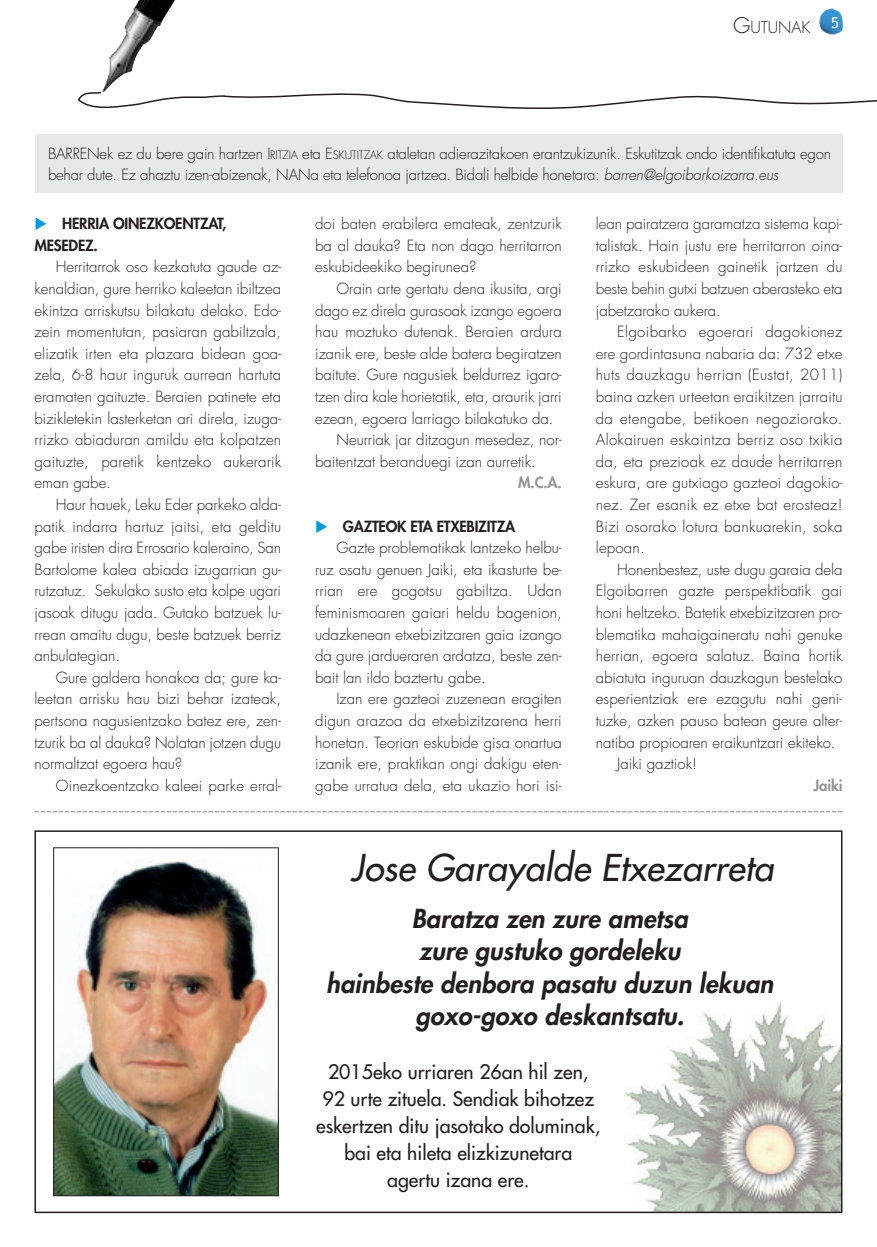
<style>
.page{position:relative;width:877px;height:1247px;background:#fff}
.page>*{position:absolute;margin:0;border:0;box-sizing:border-box;transform-origin:0 0}
.t1{font:italic 36px "Futura";letter-spacing:.005em;color:#231f20}
.t2{font:italic 800 25.5px/32.5px "Futura";letter-spacing:.005em;color:#231f20;text-align:center}
.t3{font:19.5px/27px "Futura";color:#231f20;text-align:center}
.t4{font:300 15.75px "Futura";color:#231f20}
.t5{font:300 15px/21.6px "Futura";color:#231f20;text-align:justify}
.t6{font:800 15px/21.6px "Futura";letter-spacing:-.015em;color:#231f20}
.t7{font:800 15px "Futura";letter-spacing:-.015em;color:#939598}
.t8{font:15px "Trebuchet MS";color:#fff}
.s1{font-size:21px}
.s2{font-size:11.25px}
.s3{font-style:italic}
.s4{color:#0099d8}
</style>
<div class="page">
<img style="left:819px;top:8px;width:24px;height:27px">
<div style="left:34px;top:134px;width:808px;height:58px;background:#e7e8e9"></div>
<img style="left:102px;top:0;width:73px;height:91px">
<svg style="left:77px;top:91px;width:800px;height:18px"></svg>
<svg style="left:34px;top:811px;width:808px;height:1px"></svg>
<img style="left:624px;top:1001px;width:215px;height:209px">
<div style="left:34px;top:830px;width:808px;height:383px;border:2px solid #231f20"></div>
<img style="left:55px;top:861px;width:222px;height:333px">
<div style="left:53px;top:847px;width:226px;height:349px;border:1px solid #231f20"></div>
<p class="t4" style="left:733px;top:20px;width:79px"><span class="s1">G</span>UTUNAK</p>
<p class="t8" style="left:831px;top:13px;width:9px">5</p>
<p class="t5" style="left:48px;top:144px;width:785px">BARRENek ez du bere gain hartzen I<span class="s2">RITZIA</span> eta E<span class="s2">SKUTITZAK</span> ataletan adierazitakoen erantzukizunik. Eskutitzak ondo identifikatuta egon behar dute. Ez ahaztu izen-abizenak, NANa eta telefonoa jartzea. Bidali helbide honetara: <span class="s3">barren@elgoibarkoizarra.eus</span></p>
<p class="t6" style="left:34px;top:214px;width:194px"><span class="s4">◆</span> HERRIA OINEZKOENTZAT,<br>MESEDEZ.</p>
<p class="t5" style="left:34px;top:257px;width:248px;text-indent:21px">Herritarrok oso kezkatuta gaude az&shy;kenaldian, gure herriko kaleetan ibiltzea ekintza arriskutsu bilakatu delako. Edo&shy;zein momentutan, pasiaran gabiltzala, elizatik irten eta plazara bidean goa&shy;zela, 6-8 haur inguruk aurrean hartuta eramaten gaituzte. Beraien patinete eta bizikletekin lasterketan ari direla, izuga&shy;rrizko abiaduran amildu eta kolpatzen gaituzte, paretik kentzeko aukerarik eman gabe.</p>
<p class="t5" style="left:34px;top:495px;width:248px;text-indent:21px">Haur hauek, Leku Eder parkeko alda&shy;patik indarra hartuz jaitsi, eta gelditu gabe iristen dira Errosario kaleraino, San Bartolome kalea abiada izugarrian gu&shy;rutzatuz. Sekulako susto eta kolpe ugari jasoak ditugu jada. Gutako batzuek lu&shy;rrean amaitu dugu, beste batzuek berriz anbulategian.</p>
<p class="t5" style="left:34px;top:668px;width:248px;text-indent:21px">Gure galdera honakoa da; gure ka&shy;leetan arrisku hau bizi behar izateak, pertsona nagusientzako batez ere, zen&shy;tzurik ba al dauka? Nolatan jotzen dugu normaltzat egoera hau?</p>
<p class="t5" style="left:56px;top:776px;width:227px">Oinezkoentzako kaleei parke erral-</p>
<p class="t5" style="left:315px;top:214px;width:248px">doi baten erabilera emateak, zentzurik ba al dauka? Eta non dago herritarron eskubideekiko begirunea?</p>
<p class="t5" style="left:336px;top:279px;width:227px">Orain arte gertatu dena ikusita, argi</p>
<p class="t5" style="left:315px;top:301px;width:248px">dago ez direla gurasoak izango egoera</p>
<p class="t5" style="left:315px;top:322px;width:248px">hau moztuko dutenak. Beraien ardura</p>
<p class="t5" style="left:315px;top:344px;width:248px">izanik ere, beste alde batera begiratzen</p>
<p class="t5" style="left:315px;top:365px;width:248px">baitute. Gure nagusiek beldurrez igaro-</p>
<p class="t5" style="left:315px;top:387px;width:248px">tzen dira kale horietatik, eta, araurik jarri</p>
<p class="t5" style="left:315px;top:409px;width:240px">ezean, egoera larriago bilakatuko da.</p>
<p class="t5" style="left:336px;top:430px;width:227px">Neurriak jar ditzagun mesedez, nor-</p>
<p class="t5" style="left:315px;top:452px;width:222px">baitentzat beranduegi izan aurretik.</p>
<p class="t7" style="left:518px;top:476px;width:45px">M.C.A.</p>
<p class="t6" style="left:315px;top:516px;width:202px"><span class="s4">◆</span> GAZTEOK ETA ETXEBIZITZA</p>
<p class="t5" style="left:336px;top:538px;width:227px">Gazte problematikak lantzeko helbu-</p>
<p class="t5" style="left:315px;top:560px;width:248px">ruz osatu genuen Jaiki, eta ikasturte be-</p>
<p class="t5" style="left:315px;top:581px;width:248px">rrian ere gogotsu gabiltza. Udan</p>
<p class="t5" style="left:315px;top:603px;width:248px">feminismoaren gaiari heldu bagenion,</p>
<p class="t5" style="left:315px;top:625px;width:248px">udazkenean etxebizitzaren gaia izango</p>
<p class="t5" style="left:315px;top:646px;width:248px">da gure jardueraren ardatza, beste zen-</p>
<p class="t5" style="left:315px;top:668px;width:172px">bait lan ildo baztertu gabe.</p>
<p class="t5" style="left:336px;top:689px;width:227px">Izan ere gazteoi zuzenean eragiten</p>
<p class="t5" style="left:315px;top:711px;width:248px">digun arazoa da etxebizitzarena herri</p>
<p class="t5" style="left:315px;top:732px;width:248px">honetan. Teorian eskubide gisa onartua</p>
<p class="t5" style="left:315px;top:754px;width:248px">izanik ere, praktikan ongi dakigu eten-</p>
<p class="t5" style="left:315px;top:776px;width:248px">gabe urratua dela, eta ukazio hori isi-</p>
<p class="t5" style="left:596px;top:214px;width:248px">lean pairatzera garamatza sistema kapi&shy;talistak. Hain justu ere herritarron oina&shy;rrizko eskubideen gainetik jartzen du beste behin gutxi batzuen aberasteko eta jabetzarako aukera.</p>
<p class="t5" style="left:596px;top:322px;width:248px;text-indent:21px">Elgoibarko egoerari dagokionez ere gordintasuna nabaria da: 732 etxe huts dauzkagu herrian (Eustat, 2011) baina azken urteetan eraikitzen jarraitu da etengabe, betikoen negoziorako.<br>Alokairuen eskaintza berriz oso txikia da, eta prezioak ez daude herritarren eskura, are gutxiago gazteoi dagokio&shy;nez. Zer esanik ez etxe bat erosteaz!<br>Bizi osorako lotura bankuarekin, soka lepoan.</p>
<p class="t5" style="left:617px;top:560px;width:227px">Honenbestez, uste dugu garaia dela</p>
<p class="t5" style="left:596px;top:581px;width:248px">Elgoibarren gazte perspektibatik gai</p>
<p class="t5" style="left:596px;top:603px;width:248px">honi heltzeko. Batetik etxebizitzaren pro-</p>
<p class="t5" style="left:596px;top:625px;width:248px">blematika mahaigaineratu nahi genuke</p>
<p class="t5" style="left:596px;top:646px;width:248px">herrian, egoera salatuz. Baina hortik</p>
<p class="t5" style="left:596px;top:668px;width:248px">abiatuta inguruan dauzkagun bestelako</p>
<p class="t5" style="left:596px;top:689px;width:248px">esperientziak ere ezagutu nahi geni-</p>
<p class="t5" style="left:596px;top:711px;width:248px">tuzke, azken pauso batean geure alter-</p>
<p class="t5" style="left:596px;top:732px;width:241px">natiba propioaren eraikuntzari ekiteko.</p>
<p class="t5" style="left:617px;top:754px;width:81px">Jaiki gaztiok!</p>
<p class="t7" style="left:813px;top:778px;width:30px">Jaiki</p>
<h1 class="t1" style="left:351px;top:849px;width:424px">Jose Garayalde Etxezarreta</h1>
<h2 class="t2" style="left:326px;top:904px;width:449px">Baratza zen zure ametsa<br>zure gustuko gordeleku<br>hainbeste denbora pasatu duzun lekuan goxo-goxo deskantsatu.</h2>
<h3 class="t3" style="left:316px;top:1059px;width:285px">2015eko urriaren 26an hil zen,<br>92 urte zituela. Sendiak bihotzez eskertzen ditu jasotako doluminak, bai eta hileta elizkizunetara agertu izana ere.</h3>
</div>
